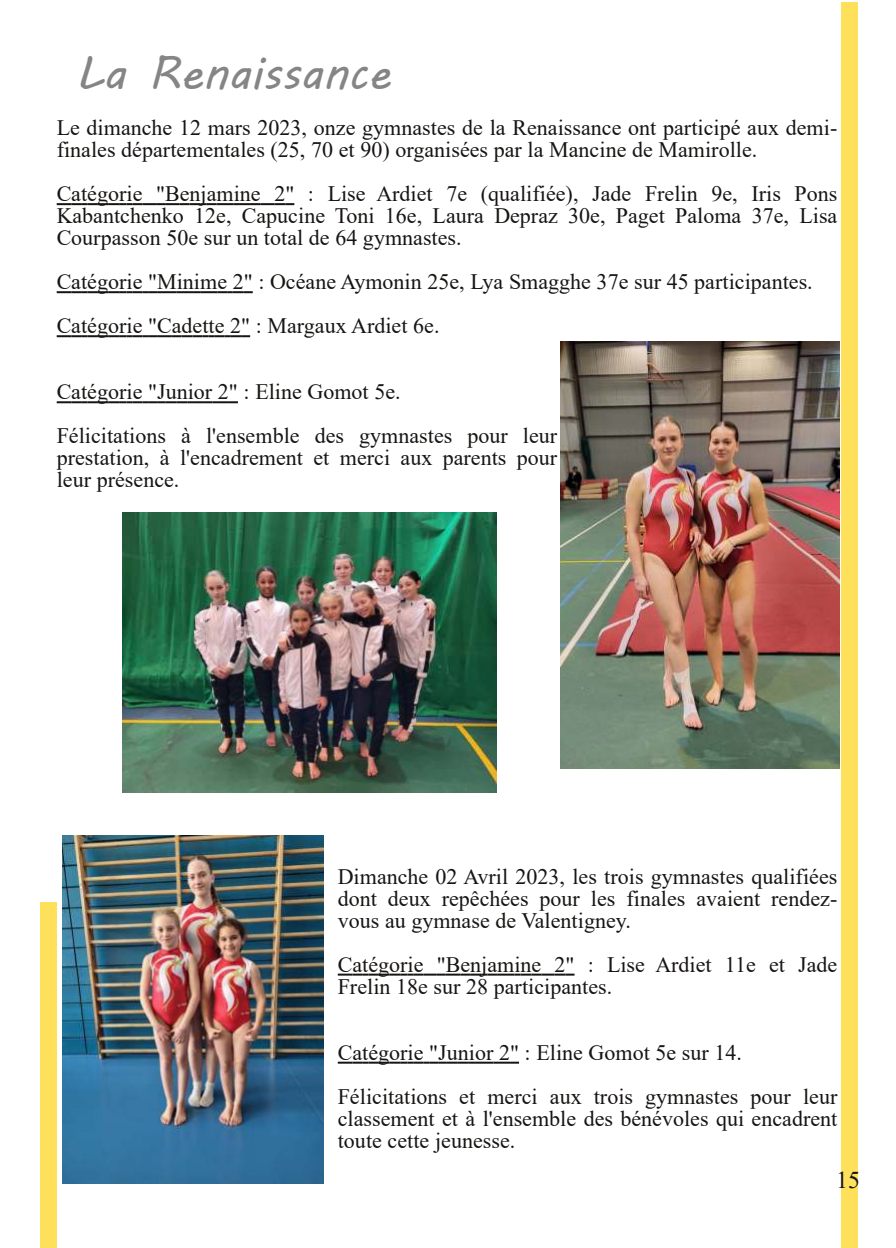
<style>
.page{position:relative;width:896px;height:1248px;background:#fff}
.page>*{position:absolute;margin:0;border:0;box-sizing:border-box;transform-origin:0 0}
.t1{font:46px "MV Boli";color:#858585}
.t2{font:24px "Times New Roman";color:#171513}
.t3{font:22px/22px "Times New Roman";color:#171513}
</style>
<div class="page">
<div style="left:841px;top:2px;width:16px;height:1245px;background:#ffe05a"></div>
<div style="left:41px;top:902px;width:16px;height:345px;background:#ffe05a"></div>
<svg style="left:57px;top:203px;width:237px;height:2px"></svg>
<svg style="left:57px;top:291px;width:100px;height:2px"></svg>
<hr style="left:157px;top:291px;width:20px;height:2px;background:#171513">
<svg style="left:177px;top:291px;width:76px;height:2px"></svg>
<svg style="left:57px;top:335px;width:193px;height:2px"></svg>
<svg style="left:57px;top:401px;width:181px;height:2px"></svg>
<svg style="left:338px;top:973px;width:236px;height:2px"></svg>
<svg style="left:338px;top:1061px;width:181px;height:2px"></svg>
<img style="left:123px;top:512px;width:374px;height:280px">
<img style="left:560px;top:342px;width:279px;height:426px">
<img style="left:63px;top:835px;width:261px;height:348px">
<h1 class="t1" style="left:75px;top:41px;width:316px">La Renaissance</h1>
<p class="t3" style="left:57px;top:116px;width:782px">Le dimanche 12 mars 2023, onze gymnastes de la Renaissance ont participé aux demi&shy;finales départementales (25, 70 et 90) organisées par la Mancine de Mamirolle.</p>
<p class="t3" style="left:57px;top:182px;width:782px;text-align:justify">Catégorie "Benjamine 2" : Lise Ardiet 7e (qualifiée), Jade Frelin 9e, Iris Pons Kabantchenko 12e, Capucine Toni 16e, Laura Depraz 30e, Paget Paloma 37e, Lisa Courpasson 50e sur un total de 64 gymnastes.</p>
<p class="t3" style="left:57px;top:259px;width:757px;line-height:44px">Catégorie "Minime 2" : Océane Aymonin 25e, Lya Smagghe 37e sur 45 participantes.<br>Catégorie "Cadette 2" : Margaux Ardiet 6e.</p>
<p class="t3" style="left:57px;top:369px;width:502px;line-height:44px">Catégorie "Junior 2" : Eline Gomot 5e.<br>Félicitations à l'ensemble des gymnastes pour leur</p>
<p class="t3" style="left:57px;top:446px;width:502px">prestation, à l'encadrement et merci aux parents pour leur présence.</p>
<p class="t3" style="left:338px;top:864px;width:501px;text-align:justify">Dimanche 02 Avril 2023, les trois gymnastes qualifiées dont deux repêchées pour les finales avaient rendez&shy;vous au gymnase de Valentigney.</p>
<p class="t3" style="left:338px;top:952px;width:501px">Catégorie "Benjamine 2" : Lise Ardiet 11e et Jade<br>Frelin 18e sur 28 participantes.</p>
<p class="t3" style="left:338px;top:1029px;width:501px;line-height:44px">Catégorie "Junior 2" : Eline Gomot 5e sur 14.<br>Félicitations et merci aux trois gymnastes pour leur</p>
<p class="t3" style="left:338px;top:1106px;width:501px">classement et à l'ensemble des bénévoles qui encadrent toute cette jeunesse.</p>
<p class="t2" style="left:836px;top:1162px;width:25px">15</p>
</div>
